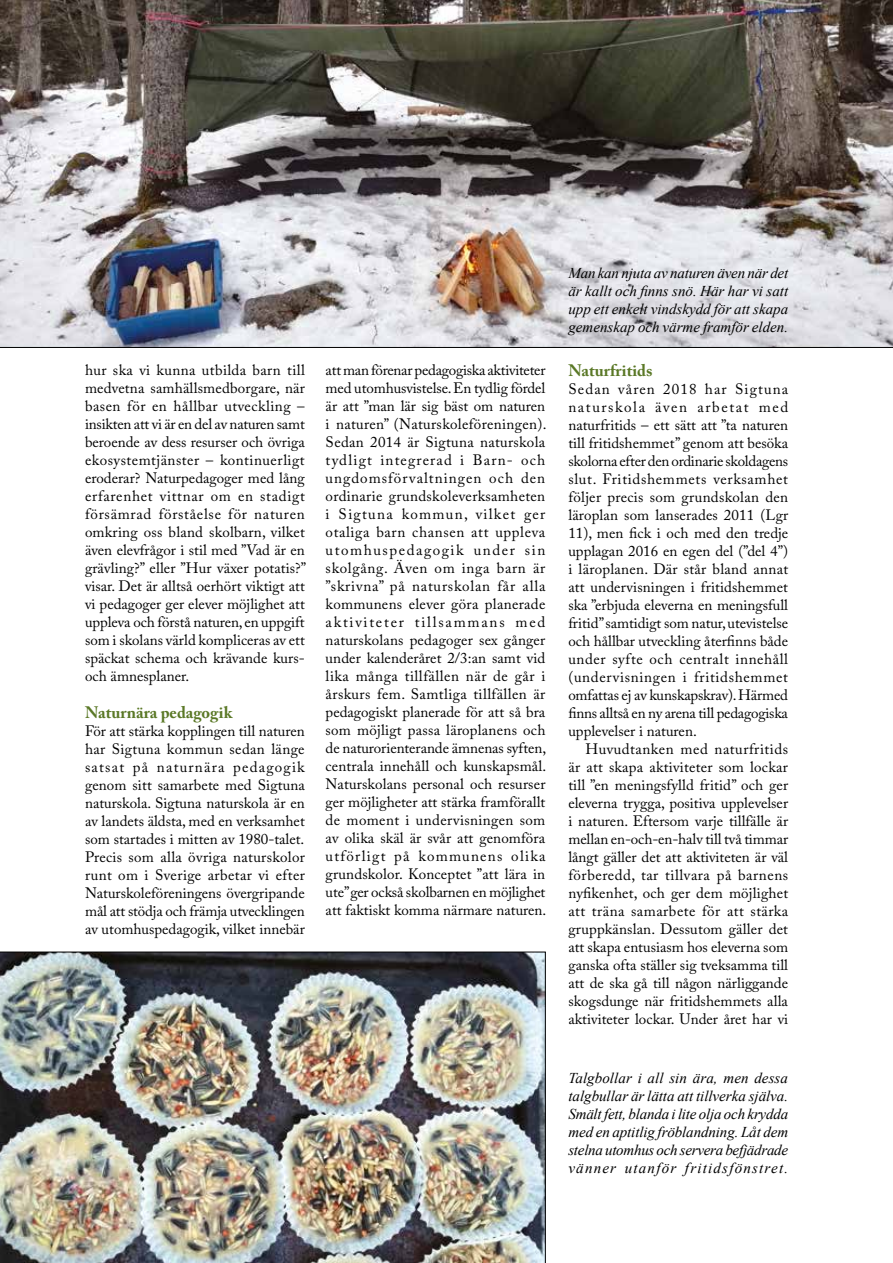
<style>
.page{position:relative;width:893px;height:1263px;background:#fff}
.page>*{position:absolute;margin:0;border:0;box-sizing:border-box;transform-origin:0 0}
.t1{font:700 16.5px "Adobe Caslon Pro";color:#5a7826}
.t2{font:15px/18px "Adobe Caslon Pro";color:#000;text-align:justify}
.t3{font:italic 15px/18px "Times New Roman";color:#000;text-align:justify}
</style>
<div class="page">
<img style="left:0;top:0;width:893px;height:348px">
<img style="left:0;top:952px;width:545px;height:311px">
<p class="t2" style="left:85px;top:360px;width:223px">hur ska vi kunna utbilda barn till medvetna samhällsmedborgare, när basen för en hållbar utveckling – insikten att vi är en del av naturen samt beroende av dess resurser och övriga ekosystemtjänster – kontinuerligt eroderar? Naturpedagoger med lång erfarenhet vittnar om en stadigt försämrad förståelse för naturen omkring oss bland skolbarn, vilket även elevfrågor i stil med ”Vad är en grävling?” eller ”Hur växer potatis?” visar. Det är alltså oerhört viktigt att vi pedagoger ger elever möjlighet att uppleva och förstå naturen, en uppgift som i skolans värld kompliceras av ett späckat schema och krävande kurs&shy;och ämnesplaner.</p>
<p class="t1" style="left:85px;top:703px;width:149px">Naturnära pedagogik</p>
<p class="t2" style="left:85px;top:722px;width:222px">För att stärka kopplingen till naturen har Sigtuna kommun sedan länge satsat på naturnära pedagogik genom sitt samarbete med Sigtuna naturskola. Sigtuna naturskola är en av landets äldsta, med en verksamhet som startades i mitten av 1980-talet.<br>Precis som alla övriga naturskolor runt om i Sverige arbetar vi efter Naturskoleföreningens övergripande mål att stödja och främja utvecklingen av utomhuspedagogik, vilket innebär</p>
<p class="t3" style="left:568px;top:264px;width:221px">Man kan njuta av naturen även när det är kallt och finns snö. Här har vi satt upp ett enkelt vindskydd för att skapa gemenskap och värme framför elden.</p>
<p class="t2" style="left:326px;top:360px;width:222px">att man förenar pedagogiska aktiviteter med utomhusvistelse. En tydlig fördel är att ”man lär sig bäst om naturen i naturen” (Naturskoleföreningen).<br>Sedan 2014 är Sigtuna naturskola tydligt integrerad i Barn- och ungdomsförvaltningen och den ordinarie grundskoleverksamheten i Sigtuna kommun, vilket ger otaliga barn chansen att uppleva utomhuspedagogik under sin skolgång. Även om inga barn är ”skrivna” på naturskolan får alla kommunens elever göra planerade aktiviteter tillsammans med naturskolans pedagoger sex gånger under kalenderåret 2/3:an samt vid lika många tillfällen när de går i årskurs fem. Samtliga tillfällen är pedagogiskt planerade för att så bra som möjligt passa läroplanens och de naturorienterande ämnenas syften, centrala innehåll och kunskapsmål.<br>Naturskolans personal och resurser ger möjligheter att stärka framförallt de moment i undervisningen som av olika skäl är svår att genomföra utförligt på kommunens olika grundskolor. Konceptet ”att lära in ute” ger också skolbarnen en möjlighet att faktiskt komma närmare naturen.</p>
<p class="t1" style="left:568px;top:360px;width:86px">Naturfritids</p>
<p class="t2" style="left:568px;top:379px;width:221px">Sedan våren 2018 har Sigtuna naturskola även arbetat med naturfritids – ett sätt att ”ta naturen till fritidshemmet” genom att besöka skolorna efter den ordinarie skoldagens slut. Fritidshemmets verksamhet följer precis som grundskolan den läroplan som lanserades 2011 (Lgr 11), men fick i och med den tredje upplagan 2016 en egen del (”del 4”) i läroplanen. Där står bland annat att undervisningen i fritidshemmet ska ”erbjuda eleverna en meningsfull fritid” samtidigt som natur, utevistelse och hållbar utveckling återfinns både under syfte och centralt innehåll (undervisningen i fritidshemmet omfattas ej av kunskapskrav). Härmed finns alltså en ny arena till pedagogiska upplevelser i naturen.</p>
<p class="t2" style="left:568px;top:739px;width:221px;text-indent:17px">Huvudtanken med naturfritids är att skapa aktiviteter som lockar till ”en meningsfylld fritid” och ger eleverna trygga, positiva upplevelser i naturen. Eftersom varje tillfälle är mellan en-och-en-halv till två timmar långt gäller det att aktiviteten är väl förberedd, tar tillvara på barnens nyfikenhet, och ger dem möjlighet att träna samarbete för att stärka gruppkänslan. Dessutom gäller det att skapa entusiasm hos eleverna som ganska ofta ställer sig tveksamma till att de ska gå till någon närliggande skogsdunge när fritidshemmets alla aktiviteter lockar. Under året har vi</p>
<p class="t3" style="left:568px;top:1069px;width:221px">Talgbollar i all sin ära, men dessa talgbullar är lätta att tillverka själva.<br>Smält fett, blanda i lite olja och krydda med en aptitlig fröblandning. Låt dem stelna utomhus och servera befjädrade vänner utanför fritidsfönstret.</p>
</div>
